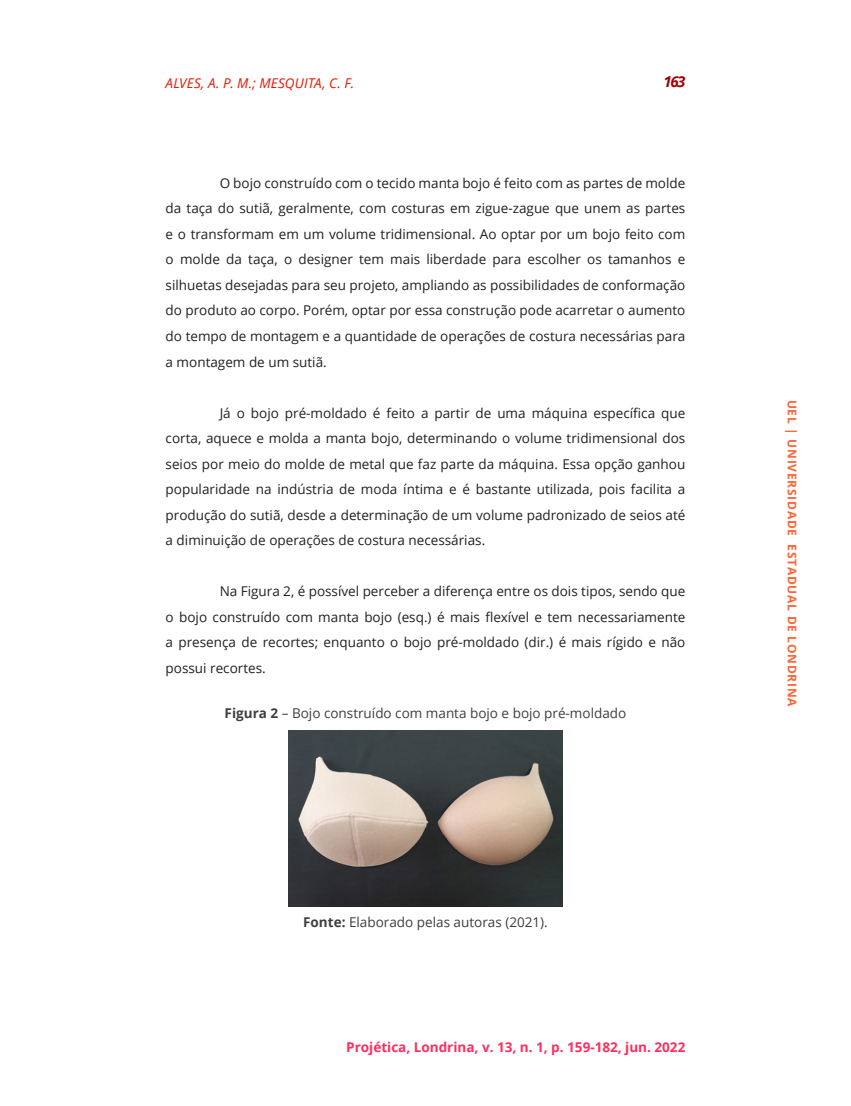
<style>
.page{position:relative;width:851px;height:1106px;background:#fff}
.page>*{position:absolute;margin:0;border:0;box-sizing:border-box;transform-origin:0 0}
.t1{font:italic 700 15px "Open Sans";color:#a00000}
.t2{font:13.5px/25.5px "Open Sans";color:#231f20;text-align:justify}
.t3{font:13.5px "Open Sans";color:#3e3e3f}
.t4{font:700 13.5px "Open Sans";color:#ff2d5e}
.t5{font:italic 13.5px "Open Sans";letter-spacing:.01em;color:#ea1600}
.t6{font:700 12px "Open Sans";letter-spacing:.06em;color:#ff6436}
.s1{font-weight:700}
</style>
<div class="page">
<img style="left:288px;top:731px;width:275px;height:175px">
<p class="t5" style="left:166px;top:73px;width:190px">ALVES, A. P. M.; MESQUITA, C. F.</p>
<p class="t1" style="left:663px;top:71px;width:23px">163</p>
<p class="t2" style="left:166px;top:170px;width:521px;text-indent:54px">O bojo construído com o tecido manta bojo é feito com as partes de molde da taça do sutiã, geralmente, com costuras em zigue-zague que unem as partes e o transformam em um volume tridimensional. Ao optar por um bojo feito com o molde da taça, o designer tem mais liberdade para escolher os tamanhos e silhuetas desejadas para seu projeto, ampliando as possibilidades de conformação do produto ao corpo. Porém, optar por essa construção pode acarretar o aumento do tempo de montagem e a quantidade de operações de costura necessárias para a montagem de um sutiã.</p>
<p class="t2" style="left:166px;top:399px;width:521px;text-indent:54px">Já o bojo pré-moldado é feito a partir de uma máquina específica que corta, aquece e molda a manta bojo, determinando o volume tridimensional dos seios por meio do molde de metal que faz parte da máquina. Essa opção ganhou popularidade na indústria de moda íntima e é bastante utilizada, pois facilita a produção do sutiã, desde a determinação de um volume padronizado de seios até a diminuição de operações de costura necessárias.</p>
<p class="t2" style="left:166px;top:578px;width:521px;text-indent:54px">Na Figura 2, é possível perceber a diferença entre os dois tipos, sendo que o bojo construído com manta bojo (esq.) é mais flexível e tem necessariamente a presença de recortes; enquanto o bojo pré-moldado (dir.) é mais rígido e não possui recortes.</p>
<p class="t3" style="left:225px;top:703px;width:403px"><span class="s1">Figura 2</span> – Bojo construído com manta bojo e bojo pré-moldado</p>
<p class="t3" style="left:303px;top:913px;width:246px"><span class="s1">Fonte:</span> Elaborado pelas autoras (2021).</p>
<p class="t4" style="left:346px;top:1037px;width:340px">Projética, Londrina, v. 13, n. 1, p. 159-182, jun. 2022</p>
<p class="t6" style="left:800px;top:399px;width:308px;rotate:90deg">UEL | UNIVERSIDADE ESTADUAL DE LONDRINA</p>
</div>
